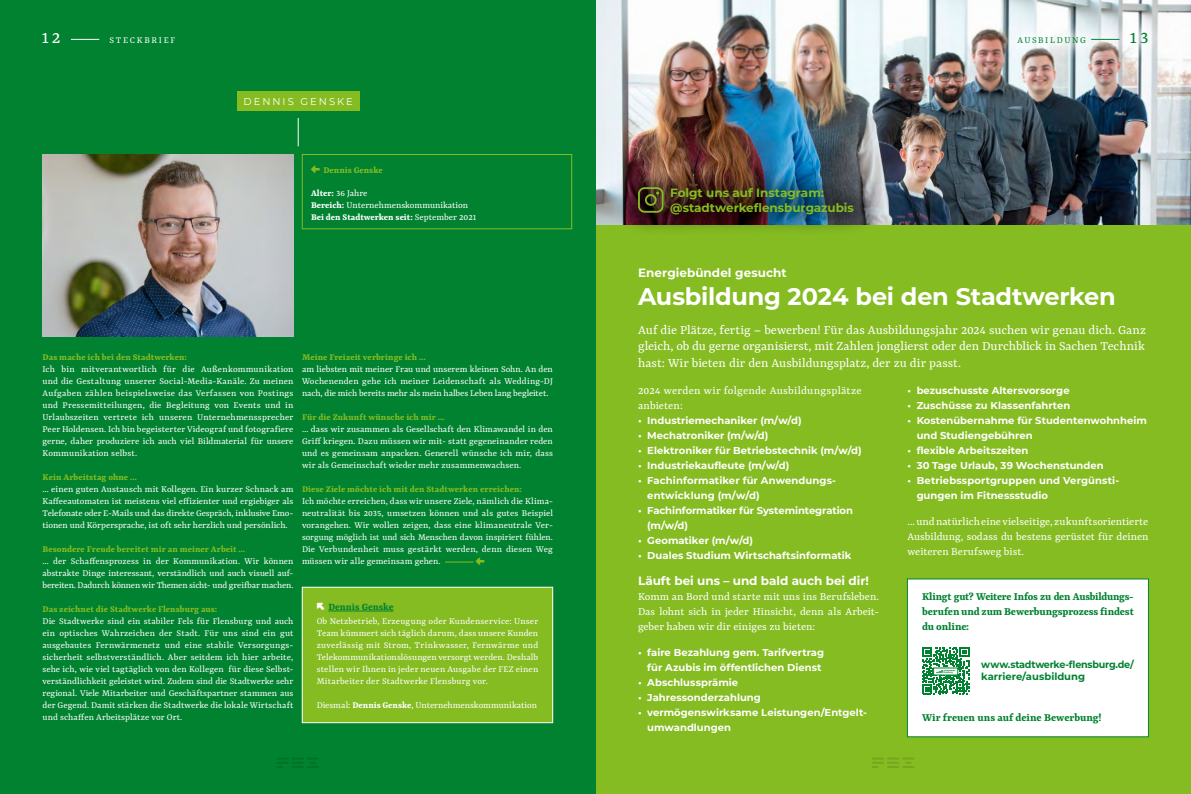
<style>
.page{position:relative;width:1191px;height:794px;background:#fff}
.page>*{position:absolute;margin:0;border:0;box-sizing:border-box;transform-origin:0 0}
.t1{font:700 24px "Montserrat";letter-spacing:-.01em;color:#fff}
.t2{font:20px "Yrsa";color:#fff}
.t3{font:20px "Yrsa";color:#008230}
.t4{font:14px/16.8px "Yrsa";color:#fff;text-align:justify}
.t5{font:12px/15px "Yrsa";letter-spacing:.005em;color:#fff;text-align:justify}
.t6{font:700 12px/15px "Yrsa";letter-spacing:-.01em;color:#008230;text-align:justify}
.t7{font:700 12px "Montserrat";color:#fff}
.t8{font:700 12px/14.4px "Montserrat";color:#85bc22}
.t9{font:700 11px "Yrsa";color:#008230}
.t10{font:10px/12px "Yrsa";color:#fff;text-align:justify}
.t11{font:700 10px/15px "Montserrat";color:#fff}
.t12{font:700 10px "Yrsa";letter-spacing:.005em;color:#85bc22}
.t13{font:700 10px/12px "Montserrat";letter-spacing:-.01em;color:#008230;scale:.96 1}
.t14{font:10px "Montserrat";letter-spacing:.2em;color:#fff}
.t15{font:10px "Yrsa";letter-spacing:.17em;color:#fff}
.t16{font:10px "Yrsa";letter-spacing:.15em;color:#008230}
.s1{font-weight:700}
</style>
<div class="page">
<img style="left:595px;top:0;width:596px;height:226px">
<div style="left:595px;top:226px;width:596px;height:568px;background:#85bc22"></div>
<div style="left:614px;top:163px;width:263px;height:75px;background:#000;opacity:.44"></div>
<div style="left:638px;top:187px;width:25px;height:26px;border:2px solid #85bc22;border-radius:6px"></div>
<div style="left:645px;top:194px;width:11px;height:12px;border:2px solid #85bc22;border-radius:50%"></div>
<div style="left:907px;top:579px;width:241px;height:158px;background:#fff"></div>
<div style="left:907px;top:578px;width:242px;height:159px;border:1px solid #008230"></div>
<svg style="left:922px;top:647px;width:47px;height:47px"></svg>
<div style="left:0;top:0;width:595px;height:794px;background:#008230"></div>
<svg style="left:298px;top:118px;width:1px;height:28px"></svg>
<div style="left:302px;top:154px;width:270px;height:75px;border:1px solid #85bc22"></div>
<div style="left:302px;top:587px;width:251px;height:135px;background:#85bc22"></div>
<hr style="left:328px;top:610px;width:65px;height:1px;background:#008230">
<div style="left:302px;top:587px;width:251px;height:136px;border:1px solid #fff"></div>
<img style="left:43px;top:154px;width:250px;height:182px">
<div style="left:237px;top:91px;width:122px;height:20px;background:#85bc22"></div>
<svg style="left:71px;top:39px;width:28px;height:1px"></svg>
<svg style="left:872px;top:757px;width:42px;height:11px"></svg>
<svg style="left:277px;top:758px;width:42px;height:10px"></svg>
<div style="left:999px;top:14px;width:166px;height:47px;background:#fff;opacity:.75"></div>
<svg style="left:1091px;top:39px;width:28px;height:1px"></svg>
<svg style="left:445px;top:561px;width:29px;height:2px"></svg>
<h2 class="t2" style="left:42px;top:26px;width:20px">12</h2>
<p class="t15" style="left:110px;top:34px;width:67px">STECKBRIEF</p>
<p class="t16" style="left:1017px;top:34px;width:70px">AUSBILDUNG</p>
<h2 class="t3" style="left:1129px;top:26px;width:20px">13</h2>
<p class="t14" style="left:243px;top:94px;width:111px">DENNIS GENSKE</p>
<p class="t12" style="left:323px;top:164px;width:61px">Dennis Genske</p>
<p class="t10" style="left:311px;top:187px;width:167px;text-align:left"><span class="s1">Alter:</span> 36 Jahre<br><span class="s1">Bereich:</span> Unternehmenskommunikation<br><span class="s1">Bei den Stadtwerken seit:</span> September 2021</p>
<p class="t12" style="left:43px;top:351px;width:146px">Das mache ich bei den Stadtwerken:</p>
<p class="t10" style="left:43px;top:363px;width:252px">Ich bin mitverantwortlich für die Außenkommunikation und die Gestaltung unserer Social-Media-Kanäle. Zu meinen Aufgaben zählen beispielsweise das Verfassen von Postings und Pressemitteilungen, die Begleitung von Events und in Urlaubszeiten vertrete ich unseren Unternehmenssprecher Peer Holdensen. Ich bin begeisterter Videograf und fotografiere gerne, daher produziere ich auch viel Bildmaterial für unsere Kommunikation selbst.</p>
<p class="t12" style="left:43px;top:471px;width:96px">Kein Arbeitstag ohne …</p>
<p class="t10" style="left:43px;top:483px;width:252px">… einen guten Austausch mit Kollegen. Ein kurzer Schnack am Kaffeeautomaten ist meistens viel effizienter und ergiebiger als Telefonate oder E-Mails und das direkte Gespräch, inklusive Emo&shy;tionen und Körpersprache, ist oft sehr herzlich und persönlich.</p>
<p class="t12" style="left:43px;top:543px;width:204px">Besondere Freude bereitet mir an meiner Arbeit …</p>
<p class="t10" style="left:43px;top:555px;width:252px">… der Schaffensprozess in der Kommunikation. Wir können abstrakte Dinge interessant, verständlich und auch visuell auf&shy;bereiten. Dadurch können wir Themen sicht- und greifbar machen.</p>
<p class="t12" style="left:43px;top:603px;width:176px">Das zeichnet die Stadtwerke Flensburg aus:</p>
<p class="t10" style="left:43px;top:615px;width:252px">Die Stadtwerke sind ein stabiler Fels für Flensburg und auch ein optisches Wahrzeichen der Stadt. Für uns sind ein gut ausgebautes Fernwärmenetz und eine stabile Versorgungs&shy;sicherheit selbstverständlich. Aber seitdem ich hier arbeite, sehe ich, wie viel tagtäglich von den Kollegen für diese Selbst&shy;verständlichkeit geleistet wird. Zudem sind die Stadtwerke sehr regional. Viele Mitarbeiter und Geschäftspartner stammen aus der Gegend. Damit stärken die Stadtwerke die lokale Wirtschaft und schaffen Arbeitsplätze vor Ort.</p>
<p class="t12" style="left:302px;top:351px;width:125px">Meine Freizeit verbringe ich …</p>
<p class="t10" style="left:302px;top:363px;width:252px">am liebsten mit meiner Frau und unserem kleinen Sohn. An den Wochenenden gehe ich meiner Leidenschaft als Wedding-DJ nach, die mich bereits mehr als mein halbes Leben lang begleitet.</p>
<p class="t12" style="left:302px;top:411px;width:144px">Für die Zukunft wünsche ich mir …</p>
<p class="t10" style="left:302px;top:423px;width:252px">… dass wir zusammen als Gesellschaft den Klimawandel in den Griff kriegen. Dazu müssen wir mit- statt gegeneinander reden und es gemeinsam anpacken. Generell wünsche ich mir, dass wir als Gemeinschaft wieder mehr zusammenwachsen.</p>
<p class="t12" style="left:302px;top:483px;width:222px">Diese Ziele möchte ich mit den Stadtwerken erreichen:</p>
<p class="t10" style="left:302px;top:495px;width:252px">Ich möchte erreichen, dass wir unsere Ziele, nämlich die Klima&shy;neutralität bis 2035, umsetzen können und als gutes Beispiel vorangehen. Wir wollen zeigen, dass eine klimaneutrale Ver&shy;sorgung möglich ist und sich Menschen davon inspiriert fühlen.<br>Die Verbundenheit muss gestärkt werden, denn diesen Weg müssen wir alle gemeinsam gehen.</p>
<p class="t9" style="left:328px;top:601px;width:67px">Dennis Genske</p>
<p class="t10" style="left:317px;top:615px;width:223px">Ob Netzbetrieb, Erzeugung oder Kundenservice: Unser Team kümmert sich täglich darum, dass unsere Kunden zuverlässig mit Strom, Trinkwasser, Fernwärme und Telekommunikationslösungen versorgt werden. Deshalb stellen wir Ihnen in jeder neuen Ausgabe der FEZ einen Mitarbeiter der Stadtwerke Flensburg vor.</p>
<p class="t10" style="left:317px;top:699px;width:222px">Diesmal: <span class="s1">Dennis Genske</span>, Unternehmenskommunikation</p>
<p class="t8" style="left:670px;top:185px;width:185px">Folgt uns auf Instagram: @stadtwerkeflensburgazubis</p>
<p class="t7" style="left:638px;top:264px;width:150px">Energiebündel gesucht</p>
<h1 class="t1" style="left:638px;top:280px;width:479px">Ausbildung 2024 bei den Stadtwerken</h1>
<p class="t4" style="left:638px;top:321px;width:509px">Auf die Plätze, fertig – bewerben! Für das Ausbildungsjahr 2024 suchen wir genau dich. Ganz gleich, ob du gerne organisierst, mit Zahlen jonglierst oder den Durchblick in Sachen Technik hast: Wir bieten dir den Ausbildungsplatz, der zu dir passt.</p>
<p class="t5" style="left:638px;top:382px;width:225px">2024 werden wir folgende Ausbildungsplätze anbieten:</p>
<p class="t11" style="left:638px;top:412px;width:165px">• Industriemechaniker (m/w/d)</p>
<p class="t11" style="left:638px;top:427px;width:132px">• Mechatroniker (m/w/d)</p>
<p class="t11" style="left:638px;top:442px;width:225px">• Elektroniker für Betriebstechnik (m/w/d)</p>
<p class="t11" style="left:638px;top:457px;width:153px">• Industriekaufleute (m/w/d)</p>
<p class="t11" style="left:647px;top:472px;width:189px;text-indent:-9px">• Fachinformatiker für Anwendungs&shy;entwicklung (m/w/d)</p>
<p class="t11" style="left:647px;top:502px;width:207px;text-indent:-9px">• Fachinformatiker für Systemintegration (m/w/d)</p>
<p class="t11" style="left:638px;top:532px;width:117px">• Geomatiker (m/w/d)</p>
<p class="t11" style="left:638px;top:547px;width:215px">• Duales Studium Wirtschaftsinformatik</p>
<p class="t7" style="left:638px;top:572px;width:232px">Läuft bei uns – und bald auch bei dir!</p>
<p class="t5" style="left:638px;top:589px;width:242px">Komm an Bord und starte mit uns ins Berufsleben.<br>Das lohnt sich in jeder Hinsicht, denn als Arbeit&shy;geber haben wir dir einiges zu bieten:</p>
<p class="t11" style="left:638px;top:645px;width:188px;text-align:right">• faire Bezahlung gem. Tarifvertrag für Azubis im öffentlichen Dienst</p>
<p class="t11" style="left:638px;top:675px;width:102px">• Abschlussprämie</p>
<p class="t11" style="left:638px;top:690px;width:124px">• Jahressonderzahlung</p>
<p class="t11" style="left:647px;top:705px;width:221px;text-indent:-9px">• vermögenswirksame Leistungen/Entgelt&shy;umwandlungen</p>
<p class="t11" style="left:907px;top:382px;width:164px">• bezuschusste Altersvorsorge</p>
<p class="t11" style="left:907px;top:397px;width:164px">• Zuschüsse zu Klassenfahrten</p>
<p class="t11" style="left:916px;top:412px;width:232px;text-indent:-9px">• Kostenübernahme für Studentenwohnheim und Studiengebühren</p>
<p class="t11" style="left:907px;top:442px;width:122px">• flexible Arbeitszeiten</p>
<p class="t11" style="left:907px;top:457px;width:198px">• 30 Tage Urlaub, 39 Wochenstunden</p>
<p class="t11" style="left:916px;top:472px;width:203px;text-indent:-9px">• Betriebssportgruppen und Vergünsti&shy;gungen im Fitnessstudio</p>
<p class="t5" style="left:907px;top:514px;width:242px">… und natürlich eine vielseitige, zukunftsorientierte Ausbildung, sodass du bestens gerüstet für deinen weiteren Berufsweg bist.</p>
<p class="t6" style="left:922px;top:589px;width:213px">Klingt gut? Weitere Infos zu den Ausbildungs&shy;berufen und zum Bewerbungsprozess findest du online:</p>
<p class="t13" style="left:981px;top:658px;width:160px">www.stadtwerke-flensburg.de/ karriere/ausbildung</p>
<p class="t6" style="left:922px;top:709px;width:181px">Wir freuen uns auf deine Bewerbung!</p>
</div>
